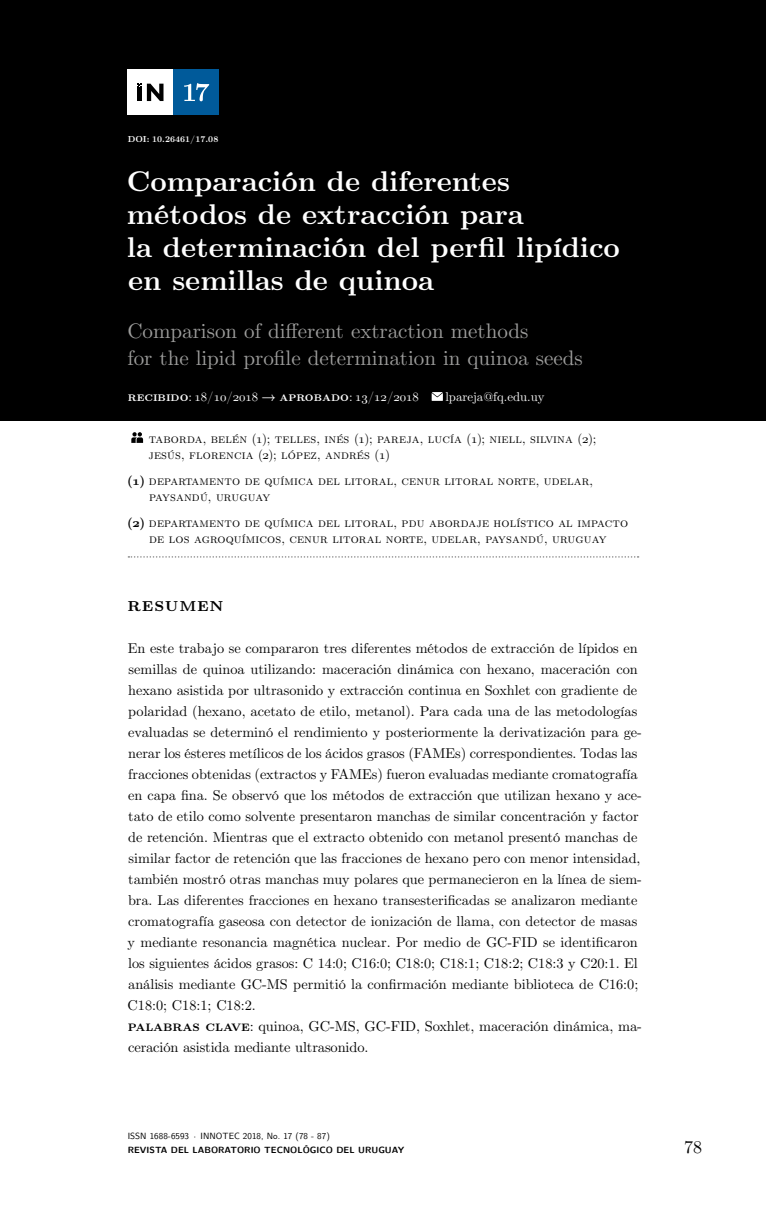
<style>
.page{position:relative;width:766px;height:1212px;background:#fff}
.page>*{position:absolute;margin:0;border:0;box-sizing:border-box;transform-origin:0 0}
._07_TÍTULO_1{font:700 28.5px/33px "CMU Serif";color:#fff}
._07_TÍTULO_2{font:21px/27px "CMU Serif";color:#9d9d9c}
._04_RESUMEN{font:700 19.2px "CMU Serif";letter-spacing:.04em;color:#000}
.t1{font:18px "CMU Serif";color:#000}
.PALABRAS_CLAVE{font:14.4px/21px "CMU Serif";letter-spacing:-.01em;color:#000}
._01_TEXTO_PRIMER{font:14.25px/21px "CMU Serif";color:#000}
.INSTITUCIONES_AUTORE{font:12.75px/16.5px "CMU Serif";letter-spacing:.01em;color:#000;text-align:center}
._01_TEXTO_AUTOR{font:12.75px/16.5px "CMU Serif";letter-spacing:.01em;color:#000}
.INST_AUTORES_M{font:12.75px/16.5px "CMU Serif";letter-spacing:.01em;color:#000}
._01_TEXTO_CONTACTO{font:12.75px "CMU Serif";color:#fff}
.t2{font:700 9px "CMU Sans Serif";letter-spacing:.005em;color:#000}
.t3{font:9px "CMU Sans Serif";letter-spacing:.005em;color:#000}
.t4{font:700 8.7px "CMU Serif";letter-spacing:.005em;color:#fff}
.s1{font-weight:700}
</style>
<div class="page">
<div style="left:0;top:0;width:765px;height:420px;background:#000"></div>
<svg style="left:128px;top:556px;width:510px;height:2px"></svg>
<svg style="left:431px;top:392px;width:12px;height:9px"></svg>
<svg style="left:131px;top:432px;width:12px;height:11px"></svg>
<div style="left:128px;top:70px;width:45px;height:45px;background:#fff"></div>
<div style="left:173px;top:70px;width:45px;height:45px;background:#005a9a"></div>
<svg style="left:147px;top:84px;width:16px;height:17px"></svg>
<hr style="left:137px;top:87px;width:4px;height:14px;background:#000">
<svg style="left:184px;top:83px;width:25px;height:18px"></svg>
<p class="t4" style="left:128px;top:132px;width:92px">DOI: 10.26461/17.08</p>
<p class="_07_TÍTULO_1" style="left:127px;top:164px;width:494px">Comparación de diferentes métodos de extracción para<br>la determinación del perfil lipídico en semillas de quinoa</p>
<p class="_07_TÍTULO_2" style="left:127px;top:317px;width:456px">Comparison of different extraction methods<br>for the lipid profile determination in quinoa seeds</p>
<p class="_01_TEXTO_CONTACTO" style="left:128px;top:387px;width:292px"><span class="s1">recibido</span>: 18/10/2018 <span class="s1">→ aprobado</span>: 13/12/2018</p>
<p class="_01_TEXTO_CONTACTO" style="left:445px;top:387px;width:101px">lpareja@fq.edu.uy</p>
<p class="_01_TEXTO_AUTOR" style="left:148px;top:430px;width:449px">Taborda, Belén (1); Telles, inés (1); Pareja, Lucía (1); Niell, Silvina (2); jesús, Florencia (2); López, Andrés (1)</p>
<p class="INST_AUTORES_M" style="left:149px;top:472px;width:445px;text-indent:-22px"><span class="s1">(1)</span> Departamento de Química del Litoral, Cenur Litoral Norte, UdelaR,<br>Paysandú, Uruguay</p>
<p class="INSTITUCIONES_AUTORE" style="left:127px;top:514px;width:502px"><span class="s1">(2)</span> Departamento de Química del Litoral, PDU Abordaje Holístico al impacto de los agroquímicos, Cenur Litoral Norte, UdelaR, Paysandú, Uruguay</p>
<p class="_04_RESUMEN" style="left:127px;top:589px;width:98px">Resumen</p>
<p class="_01_TEXTO_PRIMER" style="left:127px;top:637px;width:516px">En este trabajo se compararon tres diferentes métodos de extracción de lípidos en semillas de quinoa utilizando: maceración dinámica con hexano, maceración con hexano asistida por ultrasonido y extracción continua en Soxhlet con gradiente de polaridad (hexano, acetato de etilo, metanol). Para cada una de las metodologías evaluadas se determinó el rendimiento y posteriormente la derivatización para ge&shy;nerar los ésteres metílicos de los ácidos grasos (FAMEs) correspondientes. Todas las fracciones obtenidas (extractos y FAMEs) fueron evaluadas mediante cromatografía en capa fina. Se observó que los métodos de extracción que utilizan hexano y ace&shy;tato de etilo como solvente presentaron manchas de similar concentración y factor de retención. Mientras que el extracto obtenido con metanol presentó manchas de similar factor de retención que las fracciones de hexano pero con menor intensidad, también mostró otras manchas muy polares que permanecieron en la línea de siem&shy;bra. Las diferentes fracciones en hexano transesterificadas se analizaron mediante cromatografía gaseosa con detector de ionización de llama, con detector de masas y mediante resonancia magnética nuclear. Por medio de GC-FID se identificaron los siguientes ácidos grasos: C 14:0; C16:0; C18:0; C18:1; C18:2; C18:3 y C20:1. El análisis mediante GC-MS permitió la confirmación mediante biblioteca de C16:0; C18:0; C18:1; C18:2.</p>
<p class="PALABRAS_CLAVE" style="left:128px;top:1015px;width:515px"><span class="s1">Palabras clave</span>: quinoa, GC-MS, GC-FID, Soxhlet, maceración dinámica, ma&shy;ceración asistida mediante ultrasonido.</p>
<p class="t3" style="left:128px;top:1128px;width:204px">ISSN 1688-6593 · INNOTEC 2018, No. 17 (78 - 87)</p>
<p class="t2" style="left:128px;top:1142px;width:278px">REVISTA DEL LABORATORIO TECNOLÓGICO DEL URUGUAY</p>
<p class="t1" style="left:683px;top:1133px;width:20px">78</p>
</div>
